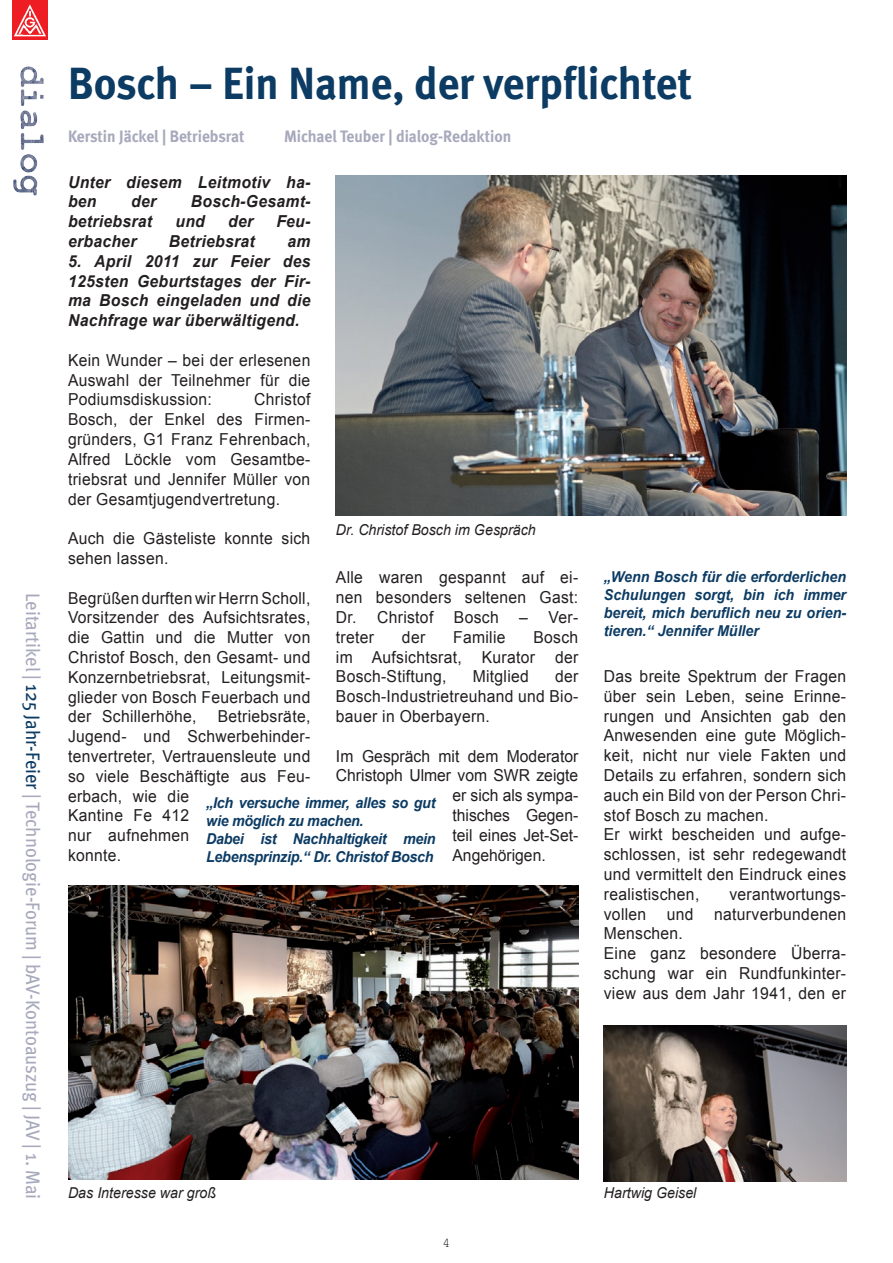
<style>
.page{position:relative;width:893px;height:1263px;background:#fff}
.page>*{position:absolute;margin:0;border:0;box-sizing:border-box;transform-origin:0 0}
.t1{font:700 45px "Meta";color:#0c3b63;scale:.95 1}
.t2{font:19.5px "Meta";color:#a7a9bc;scale:.95 1}
.t3{font:16.5px/19.8px "Arial";letter-spacing:.02em;color:#231f20;text-align:justify;scale:.95 1}
.t4{font:italic 700 16.5px/19.8px "Arial";letter-spacing:.02em;color:#231f20;scale:.95 1}
.t5{font:16.5px "Arial";color:#231f20;scale:.95 1}
.t6{font:700 16.5px "Meta";color:#a7a9bc;scale:.95 1}
.t7{font:italic 700 15px/18px "Arial";letter-spacing:-.02em;color:#0c3b63;text-align:justify;scale:.95 1}
.t8{font:italic 15px "Arial";color:#231f20;scale:.95 1}
.t9{font:13.5px "Courier New";color:#231f20;scale:.95 1}
.s1{color:#0c3b63}
</style>
<div class="page">
<img style="left:20px;top:66px;width:24px;height:64px">
<img style="left:12px;top:0;width:35px;height:40px">
<img style="left:336px;top:176px;width:510px;height:340px">
<img style="left:604px;top:1026px;width:242px;height:155px">
<img style="left:68px;top:886px;width:510px;height:293px">
<p class="t2" style="left:44px;top:593px;width:640px;rotate:90deg">Leitartikel | <span class="s1">125 Jahr-Feier</span> | Technologie-Forum | bAV-Kontoauszug | JAV | 1. Mai</p>
<h1 class="t1" style="left:68px;top:56px;width:658px">Bosch – Ein Name, der verpflichtet</h1>
<p class="t6" style="left:68px;top:127px;width:187px">Kerstin Jäckel | Betriebsrat</p>
<p class="t6" style="left:284px;top:127px;width:241px">Michael Teuber | dialog-Redaktion</p>
<p class="t4" style="left:68px;top:173px;width:257px">Unter diesem Leitmotiv ha&shy;ben</p>
<p class="t4" style="left:131px;top:192px;width:28px">der</p>
<p class="t4" style="left:191px;top:192px;width:127px">Bosch-Gesamt-</p>
<p class="t4" style="left:68px;top:212px;width:90px">betriebsrat</p>
<p class="t4" style="left:175px;top:212px;width:32px">und</p>
<p class="t4" style="left:228px;top:212px;width:28px">der</p>
<p class="t4" style="left:276px;top:212px;width:37px">Feu-</p>
<p class="t4" style="left:68px;top:232px;width:74px">erbacher</p>
<p class="t4" style="left:169px;top:232px;width:92px">Betriebsrat</p>
<p class="t4" style="left:287px;top:232px;width:26px">am</p>
<p class="t4" style="left:68px;top:252px;width:257px;text-align:justify">5. April 2011 zur Feier des 125sten Geburtstages der Fir&shy;ma Bosch eingeladen und die Nachfrage war überwältigend.</p>
<p class="t3" style="left:68px;top:350px;width:257px">Kein Wunder – bei der erlesenen Auswahl der Teilnehmer für die Podiumsdiskussion:</p>
<p class="t3" style="left:68px;top:390px;width:257px;text-indent:186px">Christof Bosch, der Enkel des Firmen&shy;gründers, G1 Franz Fehrenbach, Alfred Löckle vom Gesamtbe&shy;triebsrat und Jennifer Müller von der Gesamtjugendvertretung.</p>
<p class="t3" style="left:68px;top:529px;width:257px">Auch die Gästeliste konnte sich sehen lassen.</p>
<p class="t3" style="left:68px;top:588px;width:257px">Begrüßen durften wir Herrn Scholl, Vorsitzender des Aufsichtsrates, die Gattin und die Mutter von Christof Bosch, den Gesamt- und Konzernbetriebsrat, Leitungsmit&shy;glieder von Bosch Feuerbach und der Schillerhöhe,</p>
<p class="t8" style="left:336px;top:520px;width:212px">Dr. Christof Bosch im Gespräch</p>
<p class="t7" style="left:604px;top:568px;width:257px">„Wenn Bosch für die erforderlichen Schulungen sorgt, bin ich immer bereit, mich beruflich neu zu orien&shy;tieren.“ Jennifer Müller</p>
<p class="t3" style="left:336px;top:568px;width:257px">Alle waren gespannt auf ei&shy;nen besonders seltenen Gast:<br>Dr. Christof Bosch – Ver&shy;treter</p>
<p class="t3" style="left:336px;top:627px;width:257px;text-indent:198px">Bosch im Aufsichtsrat, Kurator der Bosch-Stiftung,</p>
<p class="t3" style="left:402px;top:627px;width:26px">der</p>
<p class="t3" style="left:453px;top:627px;width:57px">Familie</p>
<p class="t3" style="left:604px;top:666px;width:257px;text-align:left">Das breite Spektrum der Fragen über sein Leben, seine Erinne&shy;rungen und Ansichten gab den<br>Anwesenden eine gute Möglich&shy;keit, nicht nur viele Fakten und<br>Details zu erfahren, sondern sich auch ein Bild von der Person Chri&shy;stof Bosch zu machen.<br>Er wirkt bescheiden und aufge&shy;schlossen, ist sehr redegewandt und vermittelt den Eindruck eines realistischen,</p>
<p class="t3" style="left:336px;top:667px;width:257px;text-indent:219px">der Bosch-Industrietreuhand und Bio&shy;bauer in Oberbayern.</p>
<p class="t5" style="left:336px;top:745px;width:257px">Im Gespräch mit dem Moderator</p>
<p class="t5" style="left:336px;top:765px;width:257px">Christoph Ulmer vom SWR zeigte</p>
<p class="t5" style="left:452px;top:785px;width:134px">er sich als sympa-</p>
<p class="t5" style="left:452px;top:804px;width:134px">thisches Gegen-</p>
<p class="t5" style="left:452px;top:824px;width:134px">teil eines Jet-Set-</p>
<p class="t5" style="left:452px;top:844px;width:100px">Angehörigen.</p>
<p class="t3" style="left:473px;top:667px;width:61px">Mitglied</p>
<p class="t3" style="left:68px;top:707px;width:257px;text-align:left;text-indent:150px">Betriebsräte,<br>Jugend- und Schwerbehinder&shy;tenvertreter, Vertrauensleute und so viele Beschäftigte aus Feu&shy;erbach, wie die<br>Kantine Fe 412<br>nur aufnehmen<br>konnte.</p>
<p class="t7" style="left:206px;top:794px;width:243px;text-align:left">„Ich versuche immer, alles so gut wie möglich zu machen.<br>Dabei ist Nachhaltigkeit mein<br>Lebensprinzip.“ Dr. Christof Bosch</p>
<p class="t3" style="left:604px;top:884px;width:257px;text-align:left;text-indent:126px">verantwortungs&shy;vollen und naturverbundenen<br>Menschen.<br>Eine ganz besondere Überra&shy;schung war ein Rundfunkinter&shy;view aus dem Jahr 1941, den er</p>
<p class="t8" style="left:68px;top:1183px;width:157px">Das Interesse war groß</p>
<p class="t8" style="left:604px;top:1183px;width:99px">Hartwig Geisel</p>
<p class="t9" style="left:443px;top:1234px;width:10px">4</p>
</div>
